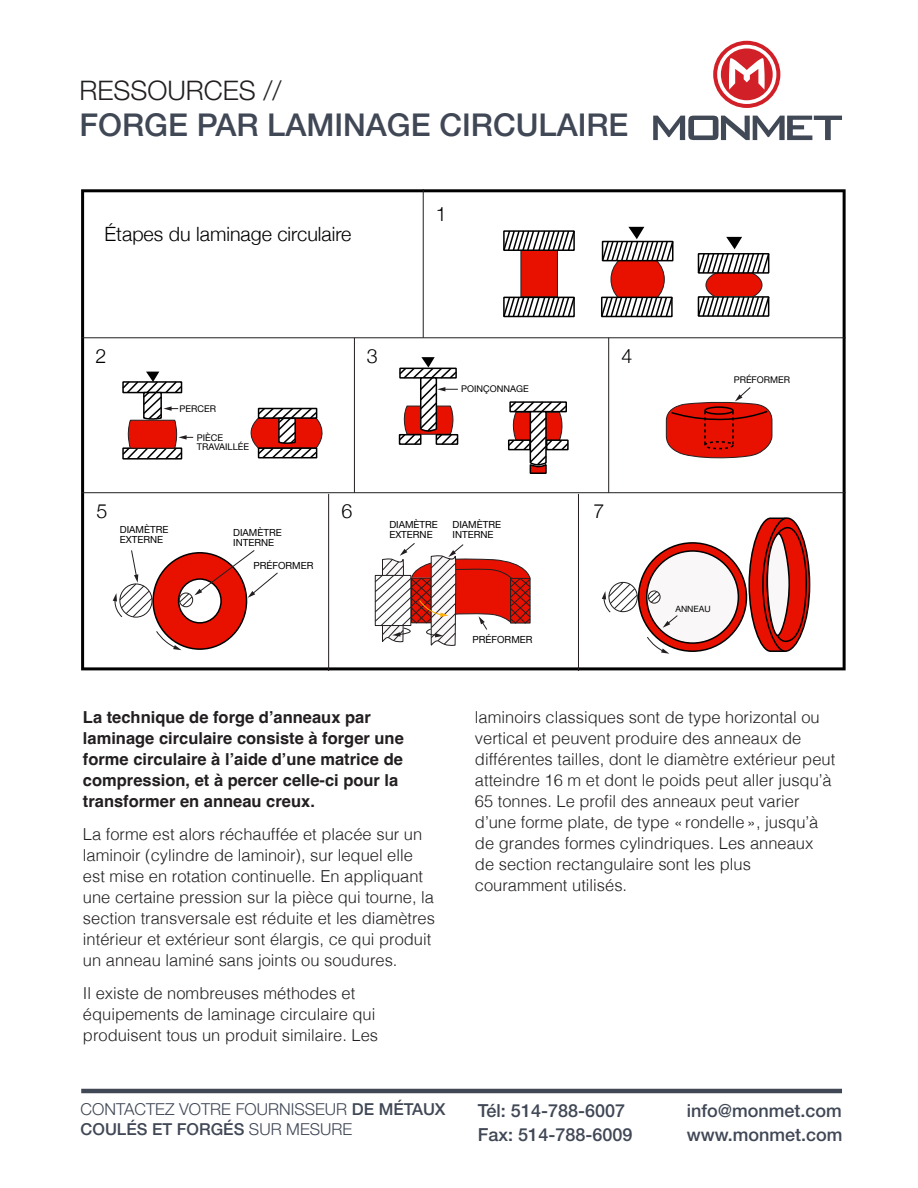
<style>
.page{position:relative;width:918px;height:1188px;background:#fff}
.page>*{position:absolute;margin:0;border:0;box-sizing:border-box;transform-origin:0 0}
.t1{font:500 31.5px "Helvetica Neue LT Pro";color:#404755}
.t2{font:300 27px "Helvetica Neue LT Pro";color:#231f20}
.t3{font:300 19.65px "Helvetica Neue";color:#000}
.t4{font:500 18px/24px "Helvetica Neue LT Pro";color:#404755}
.t5{font:300 16.5px/21px "Helvetica";color:#231f20}
.t6{font:700 16.5px/21px "Helvetica";color:#231f20}
.t7{font:300 16.5px/19.8px "Helvetica Neue LT Pro";color:#404755}
.t8{font:9.75px/9.9px "Helvetica Neue";color:#000}
.t9{font:9.15px/9.9px "Helvetica Neue";color:#000}
.t10{font:8.7px "Helvetica Neue";color:#000}
.s1{font-weight:500}
</style>
<div class="page">
<svg style="left:713px;top:41px;width:67px;height:67px"></svg>
<svg style="left:653px;top:116px;width:189px;height:24px"></svg>
<hr style="left:81px;top:1089px;width:761px;height:4px;background:#404755">
<svg style="left:81px;top:189px;width:765px;height:481px"></svg>
<hr style="left:81px;top:337px;width:765px;height:1px;background:#231f20">
<hr style="left:81px;top:492px;width:765px;height:1px;background:#231f20">
<hr style="left:423px;top:189px;width:1px;height:149px;background:#231f20">
<hr style="left:354px;top:338px;width:1px;height:155px;background:#231f20">
<hr style="left:328px;top:494px;width:1px;height:177px;background:#231f20">
<hr style="left:578px;top:494px;width:1px;height:177px;background:#231f20">
<hr style="left:608px;top:338px;width:1px;height:155px;background:#231f20">
<svg style="left:374px;top:542px;width:157px;height:105px"></svg>
<svg style="left:639px;top:543px;width:107px;height:108px;background:#ca0e00"></svg>
<div style="left:638px;top:542px;width:109px;height:110px;border:2px solid #000;border-radius:50%"></div>
<div style="left:647px;top:551px;width:91px;height:92px;background:#f9f7f7;border-radius:50%"></div>
<div style="left:646px;top:550px;width:93px;height:94px;border:2px solid #000;border-radius:50%"></div>
<div style="left:648px;top:591px;width:12px;height:13px;border:1px solid #231f20;border-radius:50%"></div>
<svg style="left:648px;top:591px;width:13px;height:12px"></svg>
<svg style="left:602px;top:581px;width:36px;height:32px"></svg>
<svg style="left:646px;top:636px;width:23px;height:18px"></svg>
<svg style="left:663px;top:615px;width:15px;height:13px"></svg>
<svg style="left:748px;top:514px;width:63px;height:139px"></svg>
<p class="t2" style="left:79px;top:74px;width:204px">RESSOURCES //</p>
<p class="t1" style="left:79px;top:106px;width:551px">FORGE PAR LAMINAGE CIRCULAIRE</p>
<p class="t3" style="left:105px;top:218px;width:248px">Étapes du laminage circulaire</p>
<p class="t3" style="left:436px;top:199px;width:12px">1</p>
<p class="t3" style="left:96px;top:340px;width:12px">2</p>
<p class="t3" style="left:367px;top:340px;width:12px">3</p>
<p class="t3" style="left:622px;top:340px;width:12px">4</p>
<p class="t9" style="left:180px;top:404px;width:38px">PERCER</p>
<p class="t9" style="left:197px;top:433px;width:54px">PIÈCE<br>TRAVAILLÉE</p>
<p class="t9" style="left:461px;top:384px;width:69px">POINÇONNAGE</p>
<p class="t3" style="left:96px;top:495px;width:12px">5</p>
<p class="t3" style="left:341px;top:495px;width:12px">6</p>
<p class="t3" style="left:594px;top:495px;width:12px">7</p>
<p class="t8" style="left:389px;top:520px;width:50px">DIAMÈTRE<br>EXTERNE</p>
<p class="t8" style="left:453px;top:520px;width:50px">DIAMÈTRE<br>INTERNE</p>
<p class="t8" style="left:120px;top:525px;width:50px">DIAMÈTRE<br>EXTERNE</p>
<p class="t8" style="left:233px;top:528px;width:50px">DIAMÈTRE<br>INTERNE</p>
<p class="t8" style="left:254px;top:562px;width:62px">PRÉFORMER</p>
<p class="t8" style="left:473px;top:635px;width:62px">PRÉFORMER</p>
<p class="t9" style="left:734px;top:375px;width:58px">PRÉFORMER</p>
<p class="t10" style="left:675px;top:603px;width:37px">ANNEAU</p>
<p class="t6" style="left:83px;top:709px;width:322px">La technique de forge d’anneaux par laminage circulaire consiste à forger une forme circulaire à l’aide d’une matrice de compression, et à percer celle-ci pour la transformer en anneau creux.</p>
<p class="t5" style="left:83px;top:823px;width:354px">La forme est alors réchauffée et placée sur un laminoir (cylindre de laminoir), sur lequel elle est mise en rotation continuelle. En appliquant une certaine pression sur la pièce qui tourne, la section transversale est réduite et les diamètres intérieur et extérieur sont élargis, ce qui produit un anneau laminé sans joints ou soudures.</p>
<p class="t5" style="left:83px;top:982px;width:297px">Il existe de nombreuses méthodes et équipements de laminage circulaire qui produisent tous un produit similaire. Les</p>
<p class="t5" style="left:475px;top:705px;width:362px">laminoirs classiques sont de type horizontal ou vertical et peuvent produire des anneaux de différentes tailles, dont le diamètre extérieur peut atteindre 16 m et dont le poids peut aller jusqu’à 65 tonnes. Le profil des anneaux peut varier d’une forme plate, de type «rondelle», jusqu’à de grandes formes cylindriques. Les anneaux de section rectangulaire sont les plus couramment utilisés.</p>
<p class="t7" style="left:81px;top:1099px;width:367px">CONTACTEZ VOTRE FOURNISSEUR <span class="s1">DE MÉTAUX<br>COULÉS ET FORGÉS</span> SUR MESURE</p>
<p class="t4" style="left:478px;top:1098px;width:156px">Tél: 514-788-6007<br>Fax: 514-788-6009</p>
<p class="t4" style="left:687px;top:1098px;width:157px">info@monmet.com www.monmet.com</p>
</div>
